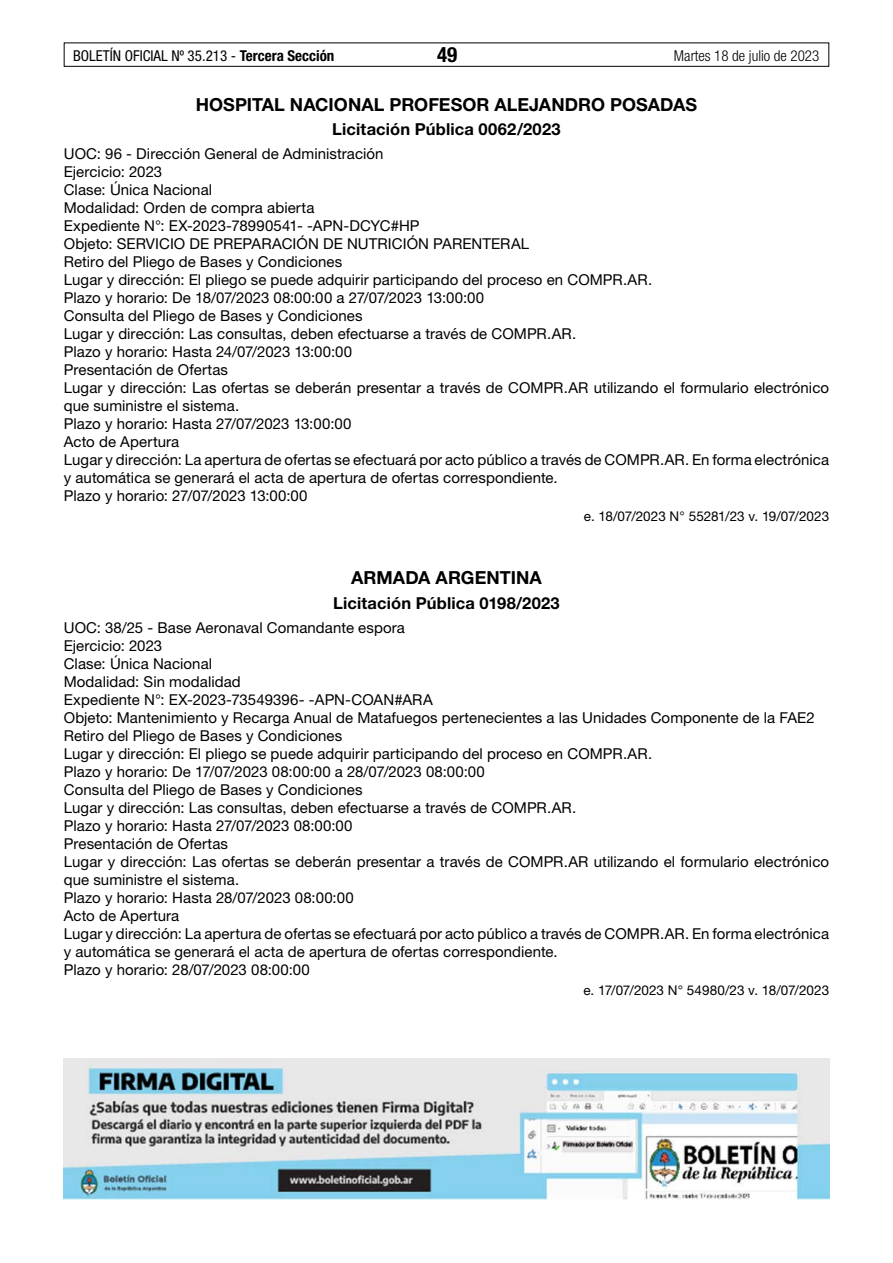
<style>
.page{position:relative;width:893px;height:1263px;background:#fff}
.page>*{position:absolute;margin:0;border:0;box-sizing:border-box;transform-origin:0 0}
.t1{font:700 condensed 21px "Helvetica Neue LT Std";color:#000}
.t2{font:700 18px "Helvetica Neue LT Std";color:#000}
.t3{font:700 16.5px "Helvetica Neue LT Std";letter-spacing:.01em;color:#000}
.t4{font:15px/18px "Helvetica Neue LT Std";letter-spacing:.005em;color:#000}
.t5{font:condensed 15px "Helvetica Neue LT Std";color:#000}
.t6{font:300 condensed 15px "Helvetica Neue LT Std";color:#000}
.t7{font:13.5px "Helvetica Neue LT Std";letter-spacing:-.005em;color:#000}
.s1{font-weight:700}
</style>
<div class="page">
<div style="left:64px;top:43px;width:765px;height:24px;border:1px solid #000"></div>
<img style="left:64px;top:1059px;width:765px;height:140px">
<p class="t5" style="left:73px;top:47px;width:263px">BOLETÍN OFICIAL Nº 35.213 - <span class="s1">Tercera Sección</span></p>
<h1 class="t1" style="left:437px;top:42px;width:22px">49</h1>
<p class="t6" style="left:674px;top:47px;width:147px">Martes 18 de julio de 2023</p>
<p class="t2" style="left:196px;top:93px;width:503px">HOSPITAL NACIONAL PROFESOR ALEJANDRO POSADAS</p>
<p class="t3" style="left:332px;top:119px;width:230px">Licitación Pública 0062/2023</p>
<p class="t4" style="left:64px;top:145px;width:767px">UOC: 96 - Dirección General de Administración<br>Ejercicio: 2023<br>Clase: Única Nacional<br>Modalidad: Orden de compra abierta<br>Expediente N°: EX-2023-78990541- -APN-DCYC#HP<br>Objeto: SERVICIO DE PREPARACIÓN DE NUTRICIÓN PARENTERAL<br>Retiro del Pliego de Bases y Condiciones<br>Lugar y dirección: El pliego se puede adquirir participando del proceso en COMPR.AR.<br>Plazo y horario: De 18/07/2023 08:00:00 a 27/07/2023 13:00:00<br>Consulta del Pliego de Bases y Condiciones<br>Lugar y dirección: Las consultas, deben efectuarse a través de COMPR.AR.<br>Plazo y horario: Hasta 24/07/2023 13:00:00<br>Presentación de Ofertas<br>Lugar y dirección: Las ofertas se deberán presentar a través de COMPR.AR utilizando el formulario electrónico que suministre el sistema.<br>Plazo y horario: Hasta 27/07/2023 13:00:00<br>Acto de Apertura<br>Lugar y dirección: La apertura de ofertas se efectuará por acto público a través de COMPR.AR. En forma electrónica y automática se generará el acta de apertura de ofertas correspondiente.<br>Plazo y horario: 27/07/2023 13:00:00</p>
<p class="t7" style="left:584px;top:508px;width:247px">e. 18/07/2023 N° 55281/23 v. 19/07/2023</p>
<p class="t2" style="left:351px;top:567px;width:192px">ARMADA ARGENTINA</p>
<p class="t3" style="left:333px;top:593px;width:228px">Licitación Pública 0198/2023</p>
<p class="t4" style="left:64px;top:619px;width:767px">UOC: 38/25 - Base Aeronaval Comandante espora<br>Ejercicio: 2023<br>Clase: Única Nacional<br>Modalidad: Sin modalidad<br>Expediente N°: EX-2023-73549396- -APN-COAN#ARA<br>Objeto: Mantenimiento y Recarga Anual de Matafuegos pertenecientes a las Unidades Componente de la FAE2<br>Retiro del Pliego de Bases y Condiciones<br>Lugar y dirección: El pliego se puede adquirir participando del proceso en COMPR.AR.<br>Plazo y horario: De 17/07/2023 08:00:00 a 28/07/2023 08:00:00<br>Consulta del Pliego de Bases y Condiciones<br>Lugar y dirección: Las consultas, deben efectuarse a través de COMPR.AR.<br>Plazo y horario: Hasta 27/07/2023 08:00:00<br>Presentación de Ofertas<br>Lugar y dirección: Las ofertas se deberán presentar a través de COMPR.AR utilizando el formulario electrónico que suministre el sistema.<br>Plazo y horario: Hasta 28/07/2023 08:00:00<br>Acto de Apertura<br>Lugar y dirección: La apertura de ofertas se efectuará por acto público a través de COMPR.AR. En forma electrónica y automática se generará el acta de apertura de ofertas correspondiente.<br>Plazo y horario: 28/07/2023 08:00:00</p>
<p class="t7" style="left:583px;top:982px;width:247px">e. 17/07/2023 N° 54980/23 v. 18/07/2023</p>
</div>
